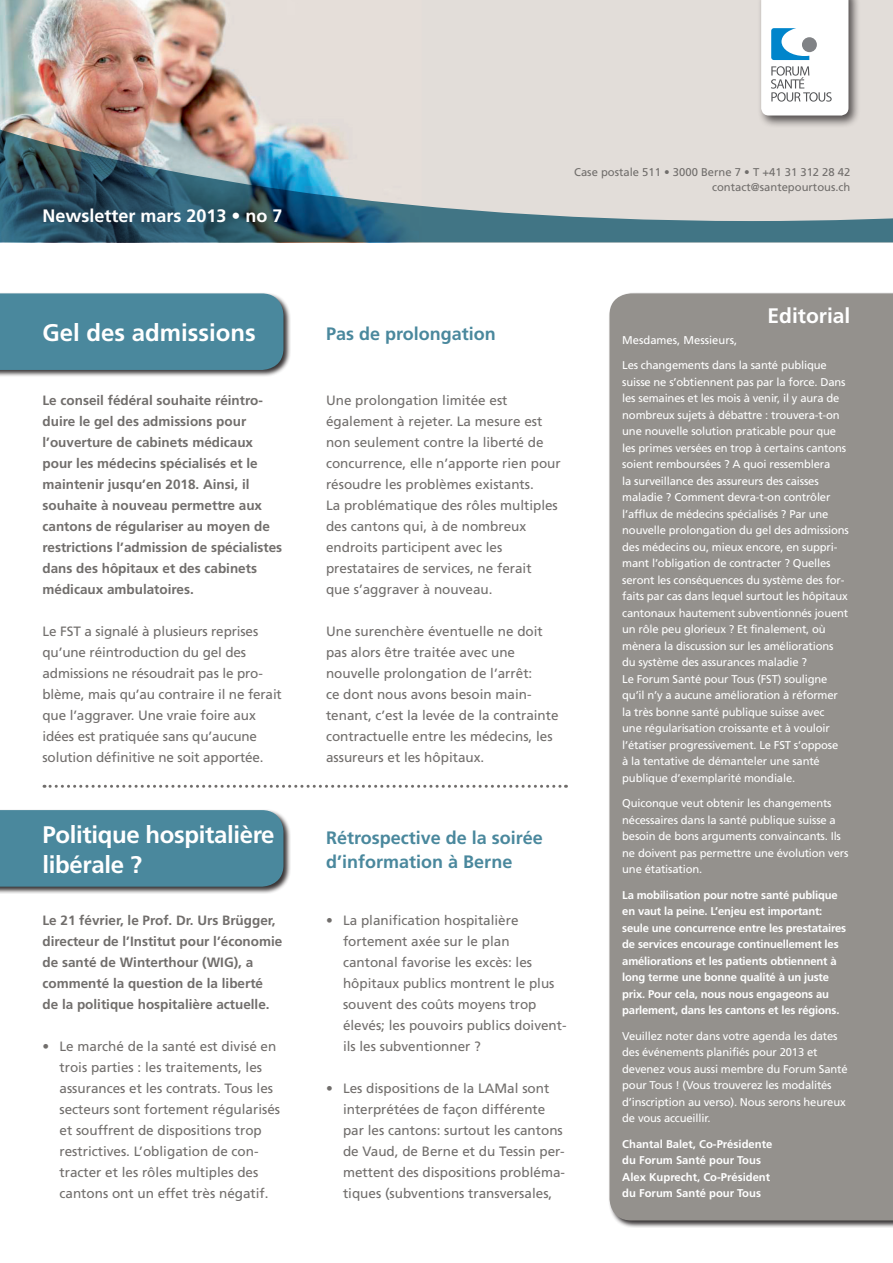
<style>
.page{position:relative;width:893px;height:1263px;background:#fff}
.page>*{position:absolute;margin:0;border:0;box-sizing:border-box;transform-origin:0 0}
.t1{font:700 24px/30px "Frutiger";letter-spacing:-.015em;color:#fff}
.t2{font:700 21px "Frutiger";color:#fff}
.t3{font:700 18px/24px "Frutiger";color:#4a889d}
.t4{font:700 18px "Frutiger";color:#fff}
.t5{font:13.5px/21px "Frutiger";color:#716e6c}
.t6{font:700 13.5px/21px "Frutiger";color:#716e6c}
.t7{font:11.25px/16.5px "Frutiger";letter-spacing:-.015em;color:#fff}
.t8{font:700 11.25px/16.5px "Frutiger";letter-spacing:-.015em;color:#fff}
.t9{font:11.25px "Frutiger";color:#716e6c}
</style>
<div class="page">
<img style="left:0;top:0;width:893px;height:72px">
<div style="left:609px;top:293px;width:284px;height:927px;background:#94918d"></div>
<img style="left:0;top:72px;width:893px;height:170px">
<div style="left:0;top:292px;width:291px;height:86px;background:#231f20;opacity:.9"></div>
<div style="left:0;top:293px;width:283px;height:77px;background:#4a889d"></div>
<svg style="left:44px;top:785px;width:522px;height:3px"></svg>
<div style="left:0;top:809px;width:291px;height:85px;background:#231f20;opacity:.9"></div>
<div style="left:0;top:810px;width:283px;height:77px;background:#4a889d"></div>
<div style="left:757px;top:0;width:104px;height:128px;background:#231f20;opacity:.75"></div>
<svg style="left:761px;top:0;width:87px;height:116px"></svg>
<p class="t4" style="left:43px;top:206px;width:242px">Newsletter mars 2013 • no 7</p>
<p class="t9" style="left:574px;top:166px;width:278px">Case postale 511 • 3000 Berne 7 • T +41 31 312 28 42</p>
<p class="t9" style="left:712px;top:181px;width:140px">contact@santepourtous.ch</p>
<p class="t1" style="left:43px;top:317px;width:215px">Gel des admissions</p>
<p class="t3" style="left:326px;top:322px;width:171px">Pas de prolongation</p>
<p class="t6" style="left:43px;top:389px;width:241px">Le conseil fédéral souhaite réintro&shy;duire le gel des admissions pour l’ouverture de cabinets médicaux pour les médecins spécialisés et le maintenir jusqu’en 2018. Ainsi, il souhaite à nouveau permettre aux cantons de régulariser au moyen de restrictions l’admission de spécialistes dans des hôpitaux et des cabinets médicaux ambulatoires.</p>
<p class="t5" style="left:43px;top:620px;width:241px">Le FST a signalé à plusieurs reprises qu’une réintroduction du gel des admissions ne résoudrait pas le pro&shy;blème, mais qu’au contraire il ne ferait que l’aggraver. Une vraie foire aux idées est pratiquée sans qu’aucune solution définitive ne soit apportée.</p>
<p class="t5" style="left:326px;top:389px;width:183px">Une prolongation limitée est</p>
<p class="t5" style="left:326px;top:410px;width:236px">également à rejeter. La mesure est non seulement contre la liberté de concurrence, elle n’apporte rien pour résoudre les problèmes existants.</p>
<p class="t5" style="left:326px;top:494px;width:233px">La problématique des rôles multiples des cantons qui, à de nombreux</p>
<p class="t5" style="left:326px;top:536px;width:178px">endroits participent avec les</p>
<p class="t5" style="left:326px;top:557px;width:207px">prestataires de services, ne ferait</p>
<p class="t5" style="left:326px;top:578px;width:168px">que s’aggraver à nouveau.</p>
<p class="t5" style="left:326px;top:620px;width:218px">Une surenchère éventuelle ne doit pas alors être traitée avec une</p>
<p class="t5" style="left:326px;top:662px;width:208px">nouvelle prolongation de l’arrêt:</p>
<p class="t5" style="left:326px;top:683px;width:234px">ce dont nous avons besoin main&shy;tenant, c’est la levée de la contrainte contractuelle entre les médecins, les assureurs et les hôpitaux.</p>
<p class="t1" style="left:43px;top:819px;width:234px">Politique hospitalière libérale ?</p>
<p class="t3" style="left:326px;top:825px;width:218px">Rétrospective de la soirée d’information à Berne</p>
<p class="t6" style="left:43px;top:909px;width:241px">Le 21 février, le Prof. Dr. Urs Brügger, directeur de l’Institut pour l’économie de santé de Winterthour (WIG), a commenté la question de la liberté</p>
<p class="t6" style="left:43px;top:993px;width:229px">de la politique hospitalière actuelle.</p>
<p class="t5" style="left:60px;top:1035px;width:222px;text-indent:-17px">• Le marché de la santé est divisé en trois parties : les traitements, les assurances et les contrats. Tous les secteurs sont fortement régularisés et souffrent de dispositions trop restrictives. L’obligation de con&shy;tracter et les rôles multiples des cantons ont un effet très négatif.</p>
<p class="t5" style="left:326px;top:909px;width:194px">• La planification hospitalière</p>
<p class="t5" style="left:343px;top:930px;width:168px">fortement axée sur le plan</p>
<p class="t5" style="left:343px;top:951px;width:213px">cantonal favorise les excès: les hôpitaux publics montrent le plus souvent des coûts moyens trop</p>
<p class="t5" style="left:343px;top:1014px;width:225px">élevés; les pouvoirs publics doivent&shy;ils les subventionner ?</p>
<p class="t5" style="left:343px;top:1077px;width:224px;text-indent:-17px">• Les dispositions de la LAMal sont interprétées de façon différente par les cantons: surtout les cantons de Vaud, de Berne et du Tessin per&shy;mettent des dispositions probléma&shy;tiques (subventions transversales,</p>
<p class="t2" style="left:768px;top:303px;width:84px">Editorial</p>
<p class="t7" style="left:622px;top:331px;width:117px">Mesdames, Messieurs,</p>
<p class="t7" style="left:622px;top:357px;width:225px">Les changements dans la santé publique suisse ne s’obtiennent pas par la force. Dans les semaines et les mois à venir, il y aura de nombreux sujets à débattre : trouvera-t-on une nouvelle solution praticable pour que les primes versées en trop à certains cantons soient remboursées ? A quoi ressemblera</p>
<p class="t7" style="left:622px;top:472px;width:198px">la surveillance des assureurs des caisses</p>
<p class="t7" style="left:622px;top:489px;width:228px">maladie ? Comment devra-t-on contrôler l’afflux de médecins spécialisés ? Par une nouvelle prolongation du gel des admissions des médecins ou, mieux encore, en suppri&shy;mant l’obligation de contracter ? Quelles seront les conséquences du système des for&shy;faits par cas dans lequel surtout les hôpitaux cantonaux hautement subventionnés jouent un rôle peu glorieux ? Et finalement, où mènera la discussion sur les améliorations</p>
<p class="t7" style="left:622px;top:654px;width:186px">du système des assurances maladie ?</p>
<p class="t7" style="left:622px;top:670px;width:218px">Le Forum Santé pour Tous (FST) souligne qu’il n’y a aucune amélioration à réformer la très bonne santé publique suisse avec une régularisation croissante et à vouloir l’étatiser progressivement. Le FST s’oppose à la tentative de démanteler une santé publique d’exemplarité mondiale.</p>
<p class="t7" style="left:622px;top:795px;width:228px">Quiconque veut obtenir les changements nécessaires dans la santé publique suisse a besoin de bons arguments convaincants. Ils ne doivent pas permettre une évolution vers une étatisation.</p>
<p class="t8" style="left:622px;top:886px;width:225px">La mobilisation pour notre santé publique en vaut la peine. L’enjeu est important: seule une concurrence entre les prestataires de services encourage continuellement les améliorations et les patients obtiennent à long terme une bonne qualité à un juste prix. Pour cela, nous nous engageons au parlement, dans les cantons et les régions.</p>
<p class="t7" style="left:622px;top:1027px;width:227px">Veuillez noter dans votre agenda les dates des événements planifiés pour 2013 et devenez vous aussi membre du Forum Santé pour Tous ! (Vous trouverez les modalités d’inscription au verso). Nous serons heureux de vous accueillir.</p>
<p class="t8" style="left:622px;top:1135px;width:152px">Chantal Balet, Co-Présidente</p>
<p class="t8" style="left:622px;top:1152px;width:140px">du Forum Santé pour Tous</p>
<p class="t8" style="left:622px;top:1168px;width:149px">Alex Kuprecht, Co-Président</p>
<p class="t8" style="left:622px;top:1185px;width:140px">du Forum Santé pour Tous</p>
</div>
